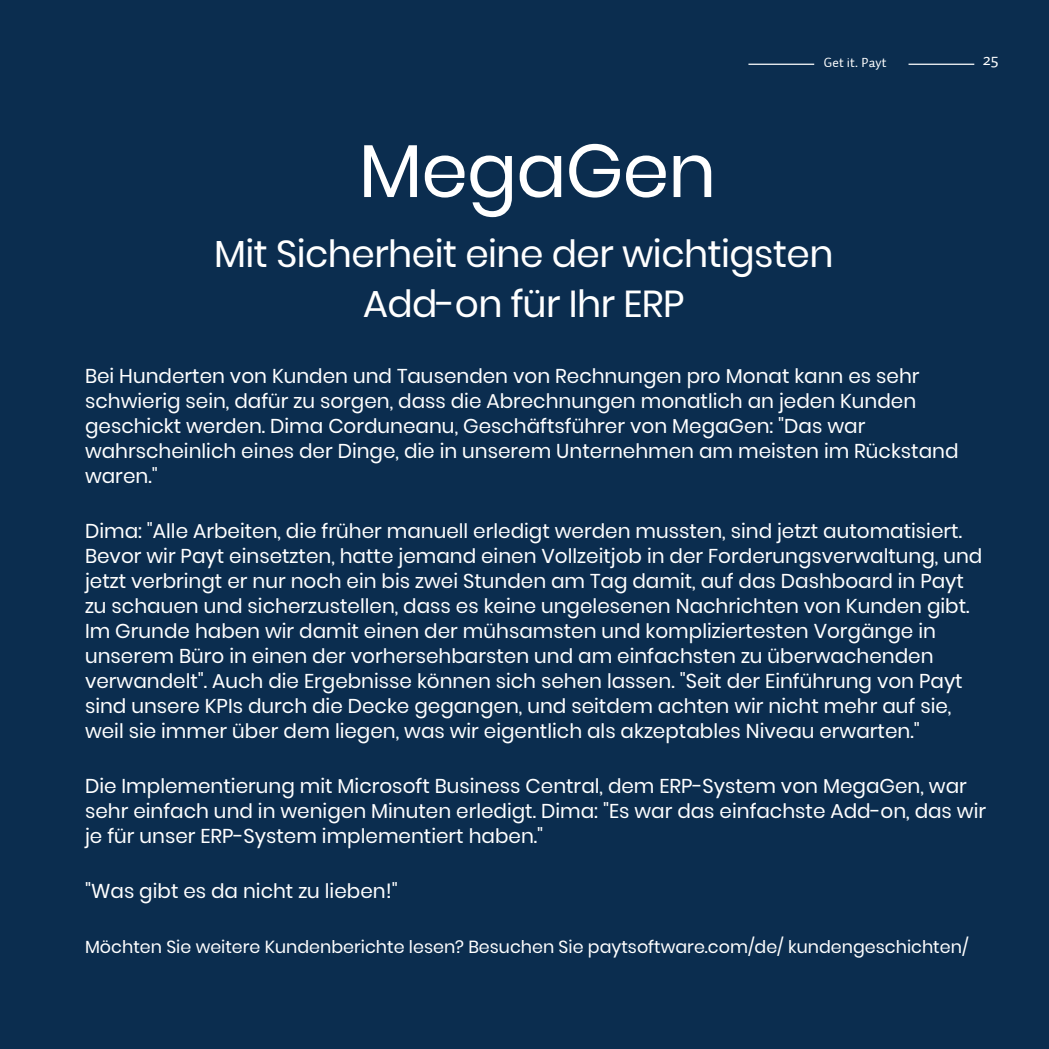
<style>
.page{position:relative;width:1049px;height:1049px;background:#0b2d4f}
.page>*{position:absolute;margin:0;border:0;box-sizing:border-box;transform-origin:0 0}
.t1{font:74.75px "font 000000002 ae 13394";letter-spacing:-.015em;color:#fff}
.t2{font:37.5px/50px "font 000000002 ae 13394";letter-spacing:-.015em;color:#fff;text-align:center}
.t3{font:20px/25px "font 000000002 ae 13394";color:#fff}
.t4{font:17.5px "font 000000002 ae 13394";color:#fff}
.t5{font:13.5px "font 000000002 ae 13394";letter-spacing:.005em;color:#fff}
</style>
<div class="page">
<hr style="left:908px;top:64px;width:66px;height:1px;background:#fff">
<hr style="left:748px;top:64px;width:66px;height:1px;background:#fff">
<h1 class="t1" style="left:359px;top:119px;width:359px">MegaGen</h1>
<p class="t5" style="left:824px;top:57px;width:64px">Get it. Payt</p>
<p class="t4" style="left:983px;top:51px;width:17px">25</p>
<h2 class="t2" style="left:214px;top:229px;width:621px">Mit Sicherheit eine der wichtigsten<br>Add-on für Ihr ERP</h2>
<p class="t3" style="left:85px;top:364px;width:875px">Bei Hunderten von Kunden und Tausenden von Rechnungen pro Monat kann es sehr schwierig sein, dafür zu sorgen, dass die Abrechnungen monatlich an jeden Kunden geschickt werden. Dima Corduneanu, Geschäftsführer von MegaGen: "Das war wahrscheinlich eines der Dinge, die in unserem Unternehmen am meisten im Rückstand waren."</p>
<p class="t3" style="left:85px;top:519px;width:899px">Dima: "Alle Arbeiten, die früher manuell erledigt werden mussten, sind jetzt automatisiert.<br>Bevor wir Payt einsetzten, hatte jemand einen Vollzeitjob in der Forderungsverwaltung, und jetzt verbringt er nur noch ein bis zwei Stunden am Tag damit, auf das Dashboard in Payt zu schauen und sicherzustellen, dass es keine ungelesenen Nachrichten von Kunden gibt.<br>Im Grunde haben wir damit einen der mühsamsten und kompliziertesten Vorgänge in unserem Büro in einen der vorhersehbarsten und am einfachsten zu überwachenden verwandelt". Auch die Ergebnisse können sich sehen lassen. "Seit der Einführung von Payt sind unsere KPIs durch die Decke gegangen, und seitdem achten wir nicht mehr auf sie, weil sie immer über dem liegen, was wir eigentlich als akzeptables Niveau erwarten."</p>
<p class="t3" style="left:85px;top:774px;width:902px">Die Implementierung mit Microsoft Business Central, dem ERP-System von MegaGen, war sehr einfach und in wenigen Minuten erledigt. Dima: "Es war das einfachste Add-on, das wir je für unser ERP-System implementiert haben."</p>
<p class="t3" style="left:85px;top:879px;width:314px">"Was gibt es da nicht zu lieben!"</p>
<p class="t4" style="left:85px;top:935px;width:885px">Möchten Sie weitere Kundenberichte lesen? Besuchen Sie paytsoftware.com/de/ kundengeschichten/</p>
</div>
